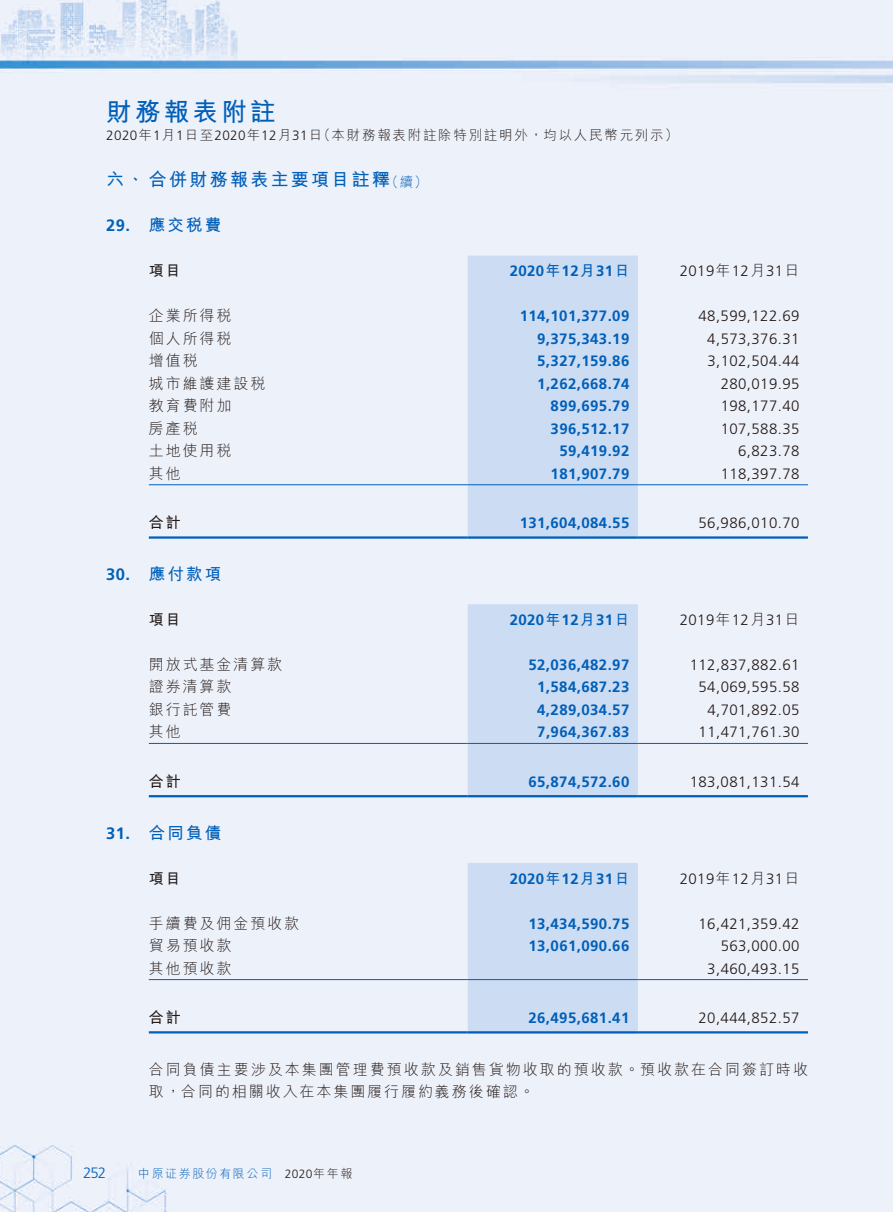
<style>
.page{position:relative;width:893px;height:1212px;background:#edf1fa}
.page>*{position:absolute;margin:0;border:0;box-sizing:border-box;transform-origin:0 0}
.t1{font:700 25.5px "M Hei HK";letter-spacing:.13em;color:#005fb9}
.t2{font:700 18px "M Hei HK";letter-spacing:.13em;color:#005fb9}
.t3{font:700 16.5px "M Hei HK";letter-spacing:.13em;color:#005fb9}
.t4{font:300 15px "Frutiger LT Std";letter-spacing:.03em;color:#231916}
.t5{font:700 15px "Frutiger LT Std";letter-spacing:.03em;color:#005fb9}
.t6{font:300 15px/22.5px "M Hei HK";letter-spacing:.13em;color:#231916}
.t7{font:700 15px "M Hei HK";letter-spacing:.13em;color:#231916}
.t8{font:300 15px "Frutiger LT Std";color:#005fb9}
.t9{font:300 13.5px "M Hei HK";letter-spacing:.13em;color:#231916}
.t10{font:300 12px "M Hei HK";letter-spacing:.13em;color:#005fb9}
.s1{font-family:"Frutiger LT Std"}
.s2{font-weight:300;font-size:13.5px}
.s3{font-family:"M Hei HK"}
.s4{font-family:"M Hei HKS"}
.s5{font-family:"Frutiger LT Std";color:#231916}
.s6{color:#231916}
</style>
<div class="page">
<div style="left:468px;top:256px;width:170px;height:280px;background:#ccdcf2"></div>
<hr style="left:149px;top:484px;width:319px;height:1px;background:#005fb9">
<hr style="left:468px;top:484px;width:170px;height:1px;background:#005fb9">
<hr style="left:638px;top:484px;width:170px;height:1px;background:#005fb9">
<hr style="left:149px;top:536px;width:319px;height:3px;background:#005fb9">
<hr style="left:468px;top:536px;width:170px;height:3px;background:#005fb9">
<hr style="left:638px;top:536px;width:170px;height:3px;background:#005fb9">
<div style="left:468px;top:604px;width:170px;height:191px;background:#ccdcf2"></div>
<hr style="left:149px;top:743px;width:319px;height:1px;background:#005fb9">
<hr style="left:468px;top:743px;width:170px;height:1px;background:#005fb9">
<hr style="left:638px;top:743px;width:170px;height:1px;background:#005fb9">
<hr style="left:149px;top:795px;width:319px;height:2px;background:#005fb9">
<hr style="left:468px;top:795px;width:170px;height:2px;background:#005fb9">
<hr style="left:638px;top:795px;width:170px;height:2px;background:#005fb9">
<div style="left:468px;top:863px;width:170px;height:168px;background:#ccdcf2"></div>
<hr style="left:149px;top:979px;width:319px;height:1px;background:#005fb9">
<hr style="left:468px;top:979px;width:170px;height:1px;background:#005fb9">
<hr style="left:638px;top:979px;width:170px;height:1px;background:#005fb9">
<hr style="left:149px;top:1031px;width:319px;height:2px;background:#005fb9">
<hr style="left:468px;top:1031px;width:170px;height:2px;background:#005fb9">
<hr style="left:638px;top:1031px;width:170px;height:2px;background:#005fb9">
<h1 class="t1" style="left:106px;top:93px;width:171px">財務報表附註</h1>
<p class="t9" style="left:106px;top:128px;width:573px"><span class="s1">2020</span>年<span class="s1">1</span>月<span class="s1">1</span>日至<span class="s1">2020</span>年<span class="s1">12</span>月<span class="s1">31</span>日（本財務報表附註除特別註明外，均以人民幣元列示）</p>
<p class="t2" style="left:106px;top:166px;width:323px">六、 合併財務報表主要項目註釋<span class="s2">（續）</span></p>
<p class="t3" style="left:106px;top:213px;width:116px"><span class="s1">29.</span> 應交稅費</p>
<p class="t7" style="left:149px;top:260px;width:33px">項目</p>
<p class="t5" style="left:510px;top:262px;width:121px">2020<span class="s3">年</span>12<span class="s3">月</span>31<span class="s3">日</span></p>
<p class="t4" style="left:680px;top:262px;width:121px">2019<span class="s3">年</span>12<span class="s3">月</span>31<span class="s3">日</span></p>
<p class="t6" style="left:149px;top:304px;width:84px">企業所得稅</p>
<p class="t5" style="left:520px;top:307px;width:111px">114,101,377.09</p>
<p class="t4" style="left:698px;top:307px;width:102px">48,599,122.69</p>
<p class="t6" style="left:149px;top:327px;width:84px">個人所得稅</p>
<p class="t5" style="left:537px;top:330px;width:94px">9,375,343.19</p>
<p class="t4" style="left:707px;top:330px;width:94px">4,573,376.31</p>
<p class="t6" style="left:149px;top:349px;width:50px">增值稅</p>
<p class="t5" style="left:537px;top:352px;width:94px">5,327,159.86</p>
<p class="t4" style="left:707px;top:352px;width:94px">3,102,504.44</p>
<p class="t6" style="left:149px;top:372px;width:118px">城市維護建設稅</p>
<p class="t5" style="left:537px;top:375px;width:94px">1,262,668.74</p>
<p class="t4" style="left:721px;top:375px;width:80px">280,019.95</p>
<p class="t6" style="left:149px;top:394px;width:84px">教育費附加</p>
<p class="t5" style="left:551px;top:397px;width:80px">899,695.79</p>
<p class="t4" style="left:721px;top:397px;width:80px">198,177.40</p>
<p class="t6" style="left:149px;top:417px;width:50px">房產稅</p>
<p class="t5" style="left:551px;top:420px;width:80px">396,512.17</p>
<p class="t4" style="left:721px;top:420px;width:80px">107,588.35</p>
<p class="t6" style="left:149px;top:439px;width:84px">土地使用稅</p>
<p class="t5" style="left:559px;top:442px;width:72px">59,419.92</p>
<p class="t4" style="left:738px;top:442px;width:63px">6,823.78</p>
<p class="t6" style="left:149px;top:462px;width:33px">其他</p>
<p class="t5" style="left:551px;top:465px;width:80px">181,907.79</p>
<p class="t4" style="left:721px;top:465px;width:80px">118,397.78</p>
<p class="t7" style="left:149px;top:512px;width:33px">合計</p>
<p class="t5" style="left:520px;top:514px;width:111px">131,604,084.55</p>
<p class="t4" style="left:698px;top:515px;width:102px">56,986,010.70</p>
<p class="t3" style="left:106px;top:562px;width:116px"><span class="s1">30.</span> 應付款項</p>
<p class="t7" style="left:149px;top:608px;width:33px">項目</p>
<p class="t5" style="left:510px;top:611px;width:121px">2020<span class="s3">年</span>12<span class="s3">月</span>31<span class="s3">日</span></p>
<p class="t4" style="left:680px;top:611px;width:121px">2019<span class="s3">年</span>12<span class="s3">月</span>31<span class="s3">日</span></p>
<p class="t6" style="left:149px;top:653px;width:135px">開放式基金清算款</p>
<p class="t5" style="left:528px;top:656px;width:102px">52,036,482.97</p>
<p class="t4" style="left:690px;top:656px;width:111px">112,837,882.61</p>
<p class="t6" style="left:149px;top:675px;width:84px">證券清算款</p>
<p class="t5" style="left:537px;top:678px;width:94px">1,584,687.23</p>
<p class="t4" style="left:698px;top:679px;width:102px">54,069,595.58</p>
<p class="t6" style="left:149px;top:698px;width:84px">銀行託管費</p>
<p class="t5" style="left:537px;top:701px;width:94px">4,289,034.57</p>
<p class="t4" style="left:707px;top:701px;width:94px">4,701,892.05</p>
<p class="t6" style="left:149px;top:720px;width:33px">其他</p>
<p class="t5" style="left:537px;top:723px;width:94px">7,964,367.83</p>
<p class="t4" style="left:699px;top:724px;width:102px">11,471,761.30</p>
<p class="t7" style="left:149px;top:770px;width:33px">合計</p>
<p class="t5" style="left:528px;top:773px;width:102px">65,874,572.60</p>
<p class="t4" style="left:690px;top:773px;width:111px">183,081,131.54</p>
<p class="t3" style="left:106px;top:820px;width:116px"><span class="s1">31.</span> 合同負債</p>
<p class="t7" style="left:149px;top:867px;width:33px">項目</p>
<p class="t5" style="left:510px;top:869px;width:121px">2020<span class="s3">年</span>12<span class="s3">月</span>31<span class="s3">日</span></p>
<p class="t4" style="left:680px;top:870px;width:121px">2019<span class="s3">年</span>12<span class="s3">月</span>31<span class="s3">日</span></p>
<p class="t6" style="left:149px;top:911px;width:152px">手續費及佣金預收款</p>
<p class="t5" style="left:528px;top:914px;width:102px">13,434,590.75</p>
<p class="t4" style="left:698px;top:915px;width:102px">16,421,359.42</p>
<p class="t6" style="left:149px;top:934px;width:84px">貿易預收款</p>
<p class="t5" style="left:528px;top:937px;width:102px">13,061,090.66</p>
<p class="t4" style="left:721px;top:937px;width:80px">563,000.00</p>
<p class="t6" style="left:149px;top:956px;width:84px">其他預收款</p>
<p class="t4" style="left:707px;top:960px;width:94px">3,460,493.15</p>
<p class="t7" style="left:149px;top:1007px;width:33px">合計</p>
<p class="t5" style="left:528px;top:1009px;width:102px">26,495,681.41</p>
<p class="t4" style="left:698px;top:1009px;width:102px">20,444,852.57</p>
<p class="t6" style="left:149px;top:1058px;width:661px">合同負債主要涉及本集團管理費預收款及銷售貨物收取的預收款。預收款在合同簽訂時收取，合同的相關收入在本集團履行履約義務後確認。</p>
<p class="t8" style="left:83px;top:1164px;width:25px">252</p>
<p class="t10" style="left:138px;top:1167px;width:216px"><span class="s4">中原證券</span>股份有限公司 <span class="s5">2020</span><span class="s6">年年報</span></p>
</div>
